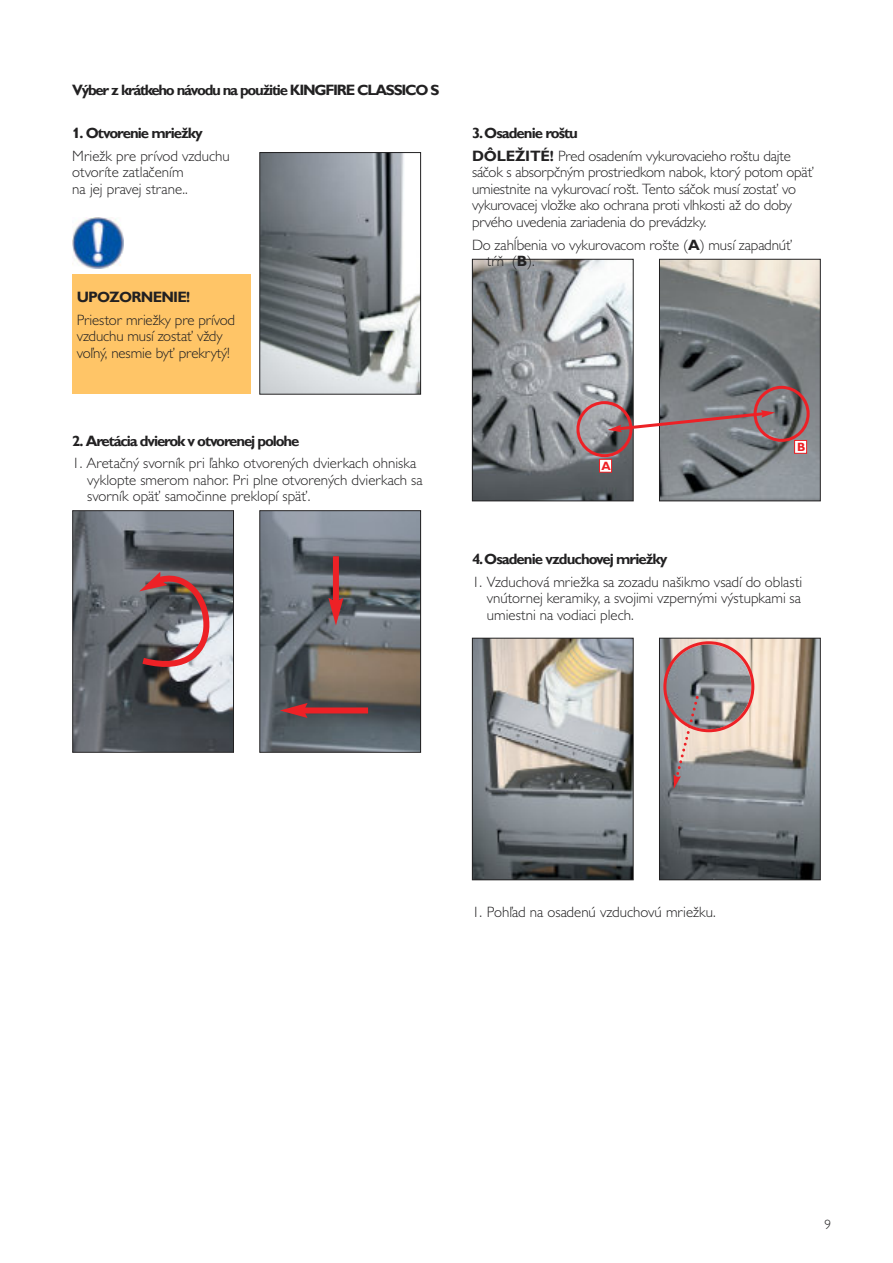
<style>
.page{position:relative;width:893px;height:1263px;background:#fff}
.page>*{position:absolute;margin:0;border:0;box-sizing:border-box;transform-origin:0 0}
.t1{font:300 15px/16.5px "Gill Sans MT Pro";letter-spacing:-.01em;color:#222122}
.t2{font:700 15px "Gill Alt One";letter-spacing:-.075em;color:#222122}
.t3{font:700 15px "Gill Alt One";letter-spacing:-.055em;color:#222122}
.t4{font:300 13.5px "Gill Sans MT Pro";color:#222122}
.t5{font:700 12px "Gill Alt One";color:#ed2126}
.s1{font-family:"Gill Alt One";font-weight:700}
.s2{font-weight:700}
</style>
<div class="page">
<img style="left:261px;top:512px;width:158px;height:239px">
<div style="left:259px;top:510px;width:162px;height:243px;border:1px solid #222122"></div>
<div style="left:333px;top:556px;width:6px;height:47px;background:#ed2126"></div>
<svg style="left:328px;top:598px;width:15px;height:28px"></svg>
<div style="left:302px;top:707px;width:66px;height:6px;background:#ed2126"></div>
<svg style="left:280px;top:703px;width:28px;height:15px"></svg>
<img style="left:74px;top:512px;width:158px;height:239px">
<div style="left:72px;top:510px;width:162px;height:243px;border:1px solid #222122"></div>
<svg style="left:136px;top:568px;width:98px;height:116px;background:#8d7c81"></svg>
<img style="left:261px;top:154px;width:158px;height:239px">
<div style="left:259px;top:152px;width:162px;height:243px;border:1px solid #222122"></div>
<img style="left:474px;top:261px;width:158px;height:238px">
<div style="left:472px;top:259px;width:162px;height:242px;border:1px solid #222122"></div>
<img style="left:661px;top:261px;width:158px;height:238px">
<div style="left:659px;top:259px;width:162px;height:242px;border:1px solid #222122"></div>
<svg style="left:576px;top:386px;width:234px;height:71px;background:#95868a"></svg>
<img style="left:474px;top:640px;width:158px;height:238px">
<div style="left:472px;top:638px;width:162px;height:242px;border:1px solid #222122"></div>
<img style="left:661px;top:640px;width:158px;height:238px">
<div style="left:659px;top:638px;width:162px;height:242px;border:1px solid #222122"></div>
<svg style="left:663px;top:641px;width:91px;height:148px;background:#a49695"></svg>
<img style="left:72px;top:218px;width:51px;height:51px">
<div style="left:72px;top:275px;width:179px;height:119px;background:#ffc567"></div>
<div style="left:600px;top:460px;width:11px;height:12px;background:#fff"></div>
<div style="left:599px;top:459px;width:13px;height:14px;border:1px solid #ed2126"></div>
<div style="left:795px;top:441px;width:11px;height:12px;background:#fff"></div>
<div style="left:794px;top:440px;width:13px;height:14px;border:1px solid #ed2126"></div>
<p class="t2" style="left:72px;top:81px;width:369px">Výber z krátkeho návodu na použitie KINGFIRE CLASSICO S</p>
<p class="t2" style="left:72px;top:124px;width:132px">1. Otvorenie mriežky</p>
<p class="t1" style="left:72px;top:150px;width:159px">Mriežk pre prívod vzduchu otvoríte zatlačením<br>na jej pravej strane..</p>
<p class="t3" style="left:77px;top:288px;width:115px">UPOZORNENIE!</p>
<p class="t1" style="left:77px;top:314px;width:160px">Priestor mriežky pre prívod vzduchu musí zostať vždy voľný, nesmie byť prekrytý!</p>
<p class="t2" style="left:72px;top:432px;width:229px">2. Aretácia dvierok v otvorenej polohe</p>
<p class="t1" style="left:87px;top:457px;width:337px;text-indent:-15px">1. Aretačný svorník pri ľahko otvorených dvierkach ohniska vyklopte smerom nahor. Pri plne otvorených dvierkach sa svorník opäť samočinne preklopí späť.</p>
<p class="t2" style="left:472px;top:124px;width:108px">3.Osadenie roštu</p>
<p class="t1" style="left:472px;top:150px;width:343px"><span class="s1">DÔLEŽITÉ!</span> Pred osadením vykurovacieho roštu dajte sáčok s absorpčným prostriedkom nabok, ktorý potom opäť umiestnite na vykurovací rošt. Tento sáčok musí zostať vo vykurovacej vložke ako ochrana proti vlhkosti až do doby prvého uvedenia zariadenia do prevádzky.</p>
<p class="t1" style="left:487px;top:239px;width:307px;text-indent:-15px">Do zahĺbenia vo vykurovacom rošte (<span class="s2">A</span>) musí zapadnúť tŕň (<span class="s2">B</span>).</p>
<p class="t5" style="left:601px;top:458px;width:11px">A</p>
<p class="t5" style="left:797px;top:439px;width:10px">B</p>
<p class="t2" style="left:472px;top:550px;width:197px">4.Osadenie vzduchovej mriežky</p>
<p class="t1" style="left:487px;top:575px;width:317px;text-align:justify;text-indent:-15px">1. Vzduchová mriežka sa zozadu našikmo vsadí do oblasti vnútornej keramiky, a svojimi vzpernými výstupkami sa umiestni na vodiaci plech.</p>
<p class="t1" style="left:472px;top:906px;width:245px">1. Pohľad na osadenú vzduchovú mriežku.</p>
<p class="t4" style="left:825px;top:1220px;width:8px">9</p>
</div>
